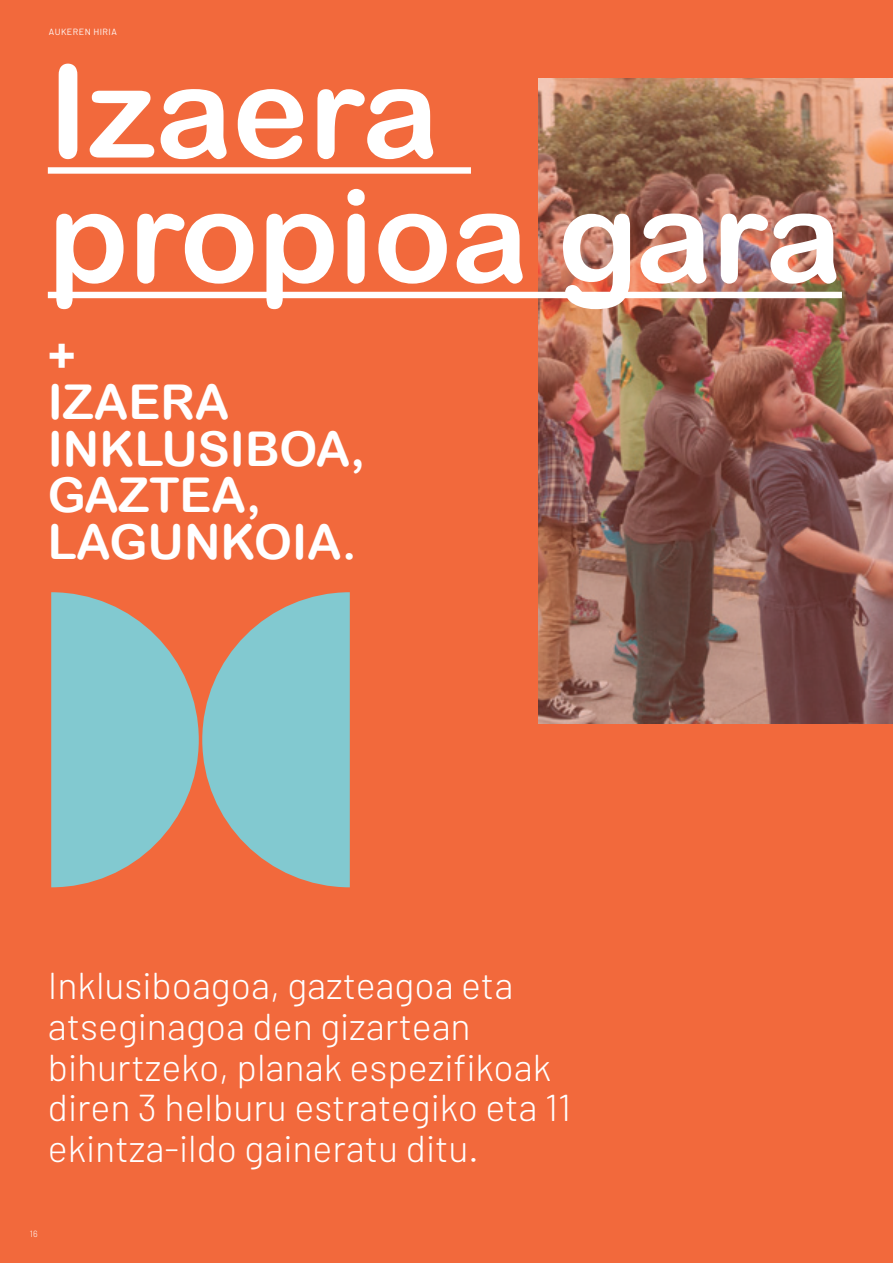
<style>
.page{position:relative;width:893px;height:1263px;background:#f2693c}
.page>*{position:absolute;margin:0;border:0;box-sizing:border-box;transform-origin:0 0}
.t1{font:129px/124.5px "Arial Rounded MT Bold";color:#fff}
.t2{font:48px/46.5px "Arial Rounded MT Bold";color:#fff}
.t3{font:300 37.5px/41px "Barlow";color:#fff}
.t4{font:9px "Barlow";letter-spacing:.05em;color:#fff}
.t5{font:300 9px "Barlow";color:#fff}
</style>
<div class="page">
<img style="left:539px;top:79px;width:354px;height:644px">
<svg style="left:51px;top:592px;width:299px;height:295px;fill:#82c9d0"></svg>
<div style="left:48px;top:167px;width:423px;height:7px;background:#fff"></div>
<div style="left:48px;top:292px;width:794px;height:6px;background:#fff"></div>
<p class="t4" style="left:49px;top:27px;width:69px">AUKEREN HIRIA</p>
<h1 class="t1" style="left:48px;top:48px;width:796px">Izaera propioa gara</h1>
<p class="t2" style="left:48px;top:332px;width:319px">+<br>IZAERA<br>INKLUSIBOA,<br>GAZTEA,<br>LAGUNKOIA.</p>
<p class="t3" style="left:48px;top:964px;width:525px">Inklusiboagoa, gazteagoa eta atseginagoa den gizartean bihurtzeko, planak espezifikoak diren 3 helburu estrategiko eta 11 ekintza-ildo gaineratu ditu.</p>
<p class="t5" style="left:30px;top:1228px;width:10px">16</p>
</div>
